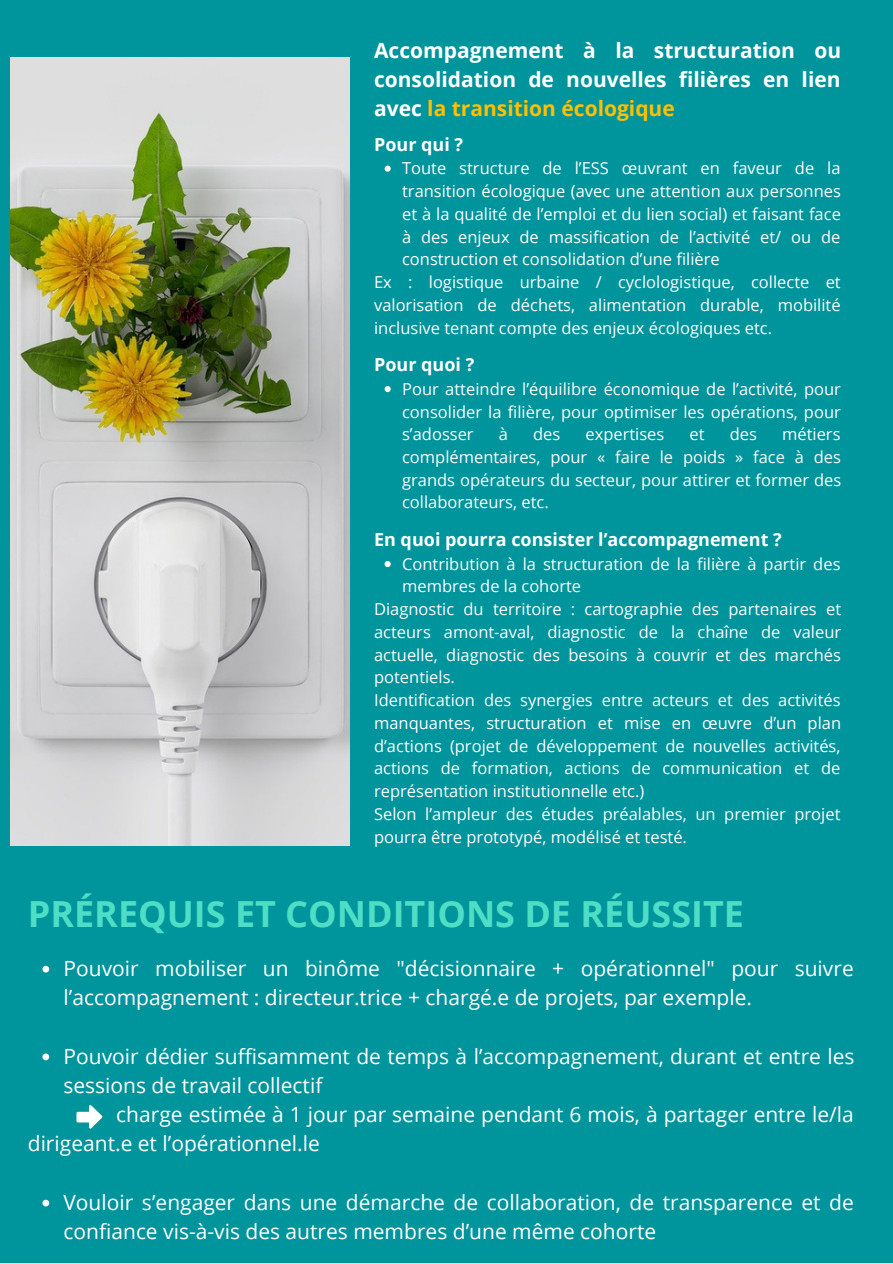
<style>
.page{position:relative;width:893px;height:1264px;background:#fff}
.page>*{position:absolute;margin:0;border:0;box-sizing:border-box;transform-origin:0 0}
.t1{font:700 36px "Open Sans";color:#4eddc5}
.t2{font:21px/29.2px "Open Sans";color:#fff}
.t3{font:700 21px/29.2px "Open Sans";color:#fff;text-align:justify}
.t4{font:700 18px "Open Sans";color:#fff}
.t5{font:16.5px/22.8px "Open Sans";color:#fff;text-align:justify}
.s1{color:#ffc000}
</style>
<div class="page">
<div style="left:0;top:0;width:892px;height:1262px;background:#00949c"></div>
<img style="left:11px;top:57px;width:338px;height:788px">
<svg style="left:384px;top:166px;width:6px;height:6px"></svg>
<svg style="left:384px;top:386px;width:6px;height:6px"></svg>
<svg style="left:384px;top:561px;width:6px;height:6px"></svg>
<svg style="left:42px;top:965px;width:7px;height:7px"></svg>
<svg style="left:42px;top:1053px;width:7px;height:7px"></svg>
<svg style="left:42px;top:1199px;width:7px;height:7px"></svg>
<svg style="left:76px;top:1105px;width:26px;height:23px"></svg>
<p class="t3" style="left:374px;top:35px;width:468px">Accompagnement à la structuration ou consolidation de nouvelles filières en lien avec <span class="s1">la transition écologique</span></p>
<p class="t4" style="left:374px;top:131px;width:90px">Pour qui ?</p>
<p class="t5" style="left:402px;top:156px;width:440px">Toute structure de l’ESS œuvrant en faveur de la transition écologique (avec une attention aux personnes et à la qualité de l’emploi et du lien social) et faisant face à des enjeux de massification de l’activité et/ ou de construction et consolidation d’une filière</p>
<p class="t5" style="left:374px;top:270px;width:468px">Ex : logistique urbaine / cyclologistique, collecte et valorisation de déchets, alimentation durable, mobilité inclusive tenant compte des enjeux écologiques etc.</p>
<p class="t4" style="left:374px;top:352px;width:102px">Pour quoi ?</p>
<p class="t5" style="left:402px;top:377px;width:440px">Pour atteindre l’équilibre économique de l’activité, pour consolider la filière, pour optimiser les opérations, pour s’adosser</p>
<p class="t5" style="left:402px;top:422px;width:440px;text-indent:380px">métiers complémentaires, pour « faire le poids » face à des grands opérateurs du secteur, pour attirer et former des collaborateurs, etc.</p>
<p class="t5" style="left:499px;top:422px;width:11px">à</p>
<p class="t5" style="left:533px;top:422px;width:29px">des</p>
<p class="t5" style="left:585px;top:422px;width:80px">expertises</p>
<p class="t5" style="left:689px;top:422px;width:17px">et</p>
<p class="t5" style="left:729px;top:422px;width:29px">des</p>
<p class="t4" style="left:374px;top:527px;width:409px">En quoi pourra consister l’accompagnement ?</p>
<p class="t5" style="left:402px;top:552px;width:440px">Contribution à la structuration de la filière à partir des membres de la cohorte</p>
<p class="t5" style="left:374px;top:597px;width:468px">Diagnostic du territoire : cartographie des partenaires et acteurs amont-aval, diagnostic de la chaîne de valeur actuelle, diagnostic des besoins à couvrir et des marchés potentiels.</p>
<p class="t5" style="left:374px;top:688px;width:468px">Identification des synergies entre acteurs et des activités manquantes, structuration et mise en œuvre d’un plan d’actions (projet de développement de nouvelles activités, actions de formation, actions de communication et de représentation institutionnelle etc.)</p>
<p class="t5" style="left:374px;top:802px;width:468px">Selon l’ampleur des études préalables, un premier projet pourra être prototypé, modélisé et testé.</p>
<p class="t1" style="left:28px;top:888px;width:717px">PRÉREQUIS ET CONDITIONS DE RÉUSSITE</p>
<p class="t2" style="left:63px;top:953px;width:791px">Pouvoir mobiliser un binôme "décisionnaire + opérationnel" pour suivre l’accompagnement : directeur.trice + chargé.e de projets, par exemple.</p>
<p class="t2" style="left:63px;top:1040px;width:792px">Pouvoir dédier suffisamment de temps à l’accompagnement, durant et entre les sessions de travail collectif</p>
<p class="t2" style="left:28px;top:1099px;width:827px;text-indent:88px">charge estimée à 1 jour par semaine pendant 6 mois, à partager entre le/la dirigeant.e et l’opérationnel.le</p>
<p class="t2" style="left:63px;top:1186px;width:791px">Vouloir s’engager dans une démarche de collaboration, de transparence et de confiance vis-à-vis des autres membres d’une même cohorte</p>
</div>
